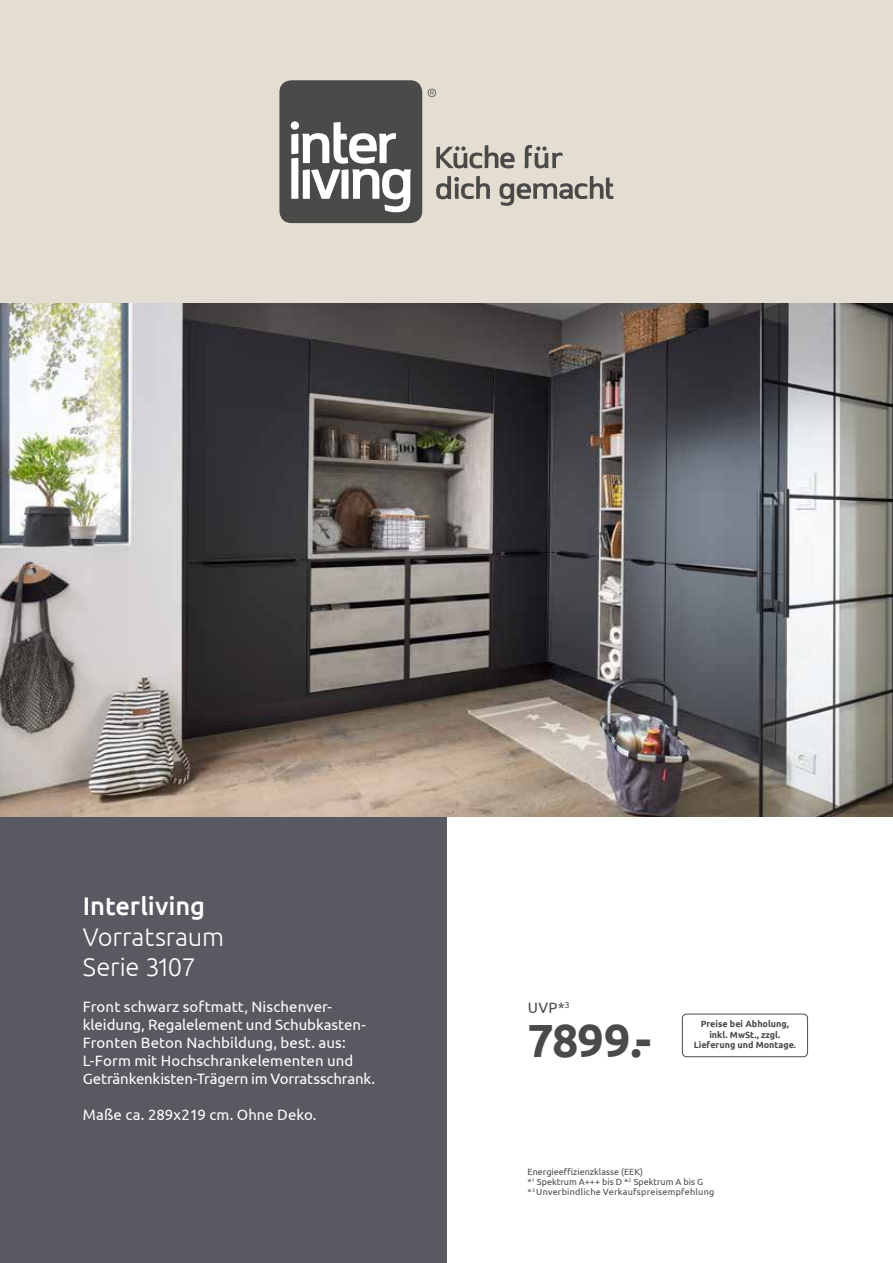
<style>
.page{position:relative;width:893px;height:1263px;background:#fff}
.page>*{position:absolute;margin:0;border:0;box-sizing:border-box;transform-origin:0 0}
.t1{font:700 46.5px "Ubuntu";color:#4a4a49}
.t2{font:300 25.5px/30.6px "Ubuntu";letter-spacing:-.005em;color:#fff}
.t3{font:500 25.5px "Ubuntu";letter-spacing:-.005em;color:#fff}
.t4{font:15px/18px "Ubuntu";color:#fff}
.t5{font:15px "Ubuntu";color:#4a4a49}
.t6{font:9px/9.9px "Ubuntu";color:#4a4a49}
.t7{font:700 9px/10.5px "Ubuntu";color:#4a4a49;text-align:center}
</style>
<div class="page">
<div style="left:0;top:0;width:893px;height:816px;background:#e4ddd1"></div>
<div style="left:0;top:816px;width:446px;height:447px;background:#585961"></div>
<img style="left:0;top:303px;width:893px;height:513px">
<div style="left:279px;top:80px;width:143px;height:143px;background:#4a4a49;border-radius:12px"></div>
<svg style="left:291px;top:121px;width:120px;height:91px"></svg>
<svg style="left:428px;top:89px;width:8px;height:8px"></svg>
<svg style="left:436px;top:145px;width:177px;height:61px"></svg>
<div style="left:682px;top:1014px;width:126px;height:43px;border:1px solid #4a4a49;border-radius:4px"></div>
<h2 class="t3" style="left:83px;top:890px;width:124px">Interliving</h2>
<h2 class="t2" style="left:83px;top:920px;width:143px">Vorratsraum<br>Serie 3107</h2>
<p class="t4" style="left:83px;top:997px;width:294px">Front schwarz softmatt, Nischenver&shy;kleidung, Regalelement und Schubkasten-Fronten Beton Nachbildung, best. aus:<br>L-Form mit Hochschrankelementen und Getränkenkisten-Trägern im Vorratsschrank.</p>
<p class="t4" style="left:83px;top:1105px;width:235px">Maße ca. 289x219 cm. Ohne Deko.</p>
<p class="t5" style="left:528px;top:999px;width:43px">UVP*<sup>3</sup></p>
<h1 class="t1" style="left:528px;top:1012px;width:125px">7899.-</h1>
<p class="t7" style="left:694px;top:1018px;width:104px">Preise bei Abholung, inkl. MwSt., zzgl.<br>Lieferung und Montage.</p>
<p class="t6" style="left:528px;top:1167px;width:188px">Energieeffizienzklasse (EEK)<br>*<sup>1</sup> Spektrum A+++ bis D *<sup>2</sup> Spektrum A bis G<br>*<sup>3</sup> Unverbindliche Verkaufspreisempfehlung</p>
</div>
